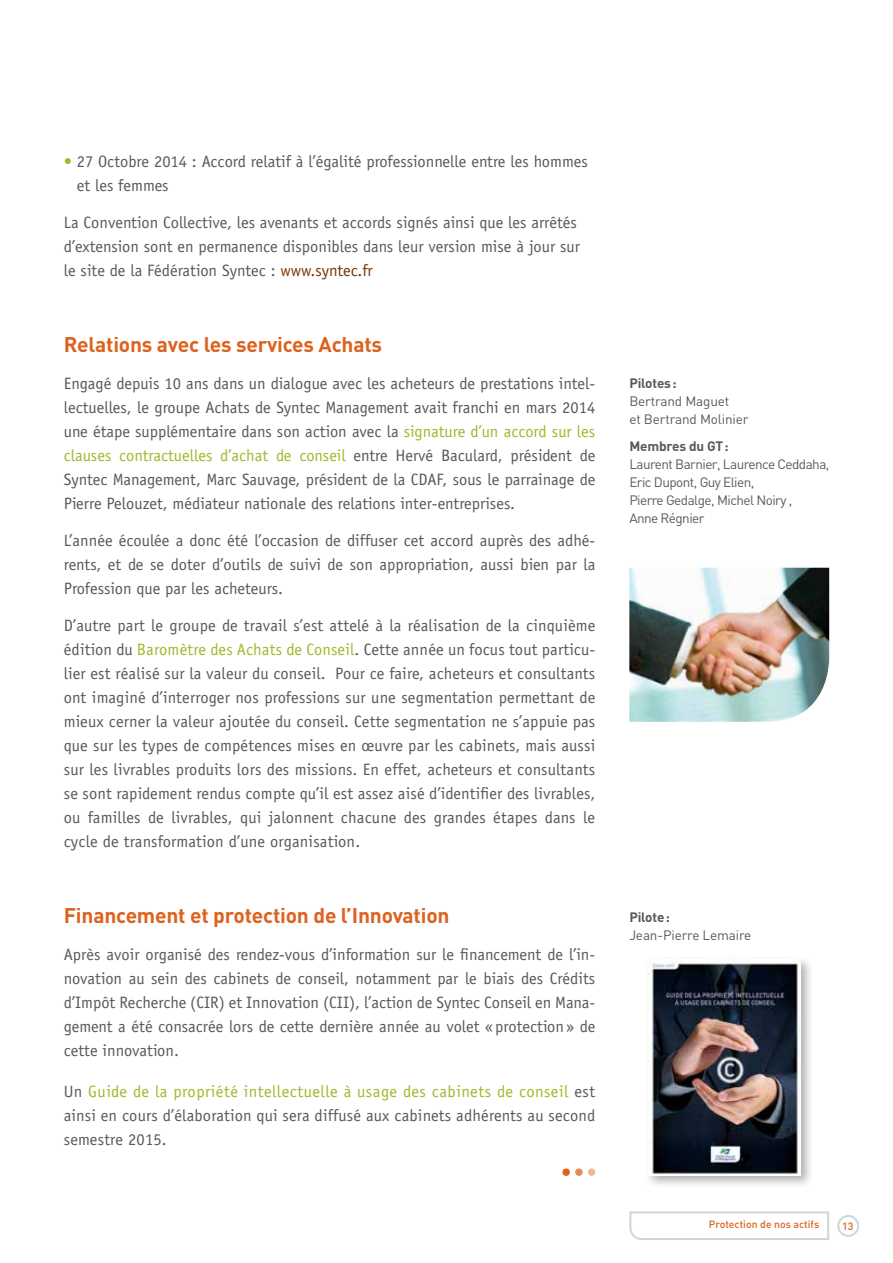
<style>
.page{position:relative;width:893px;height:1263px;background:#fff}
.page>*{position:absolute;margin:0;border:0;box-sizing:border-box;transform-origin:0 0}
.t1{font:700 21px "DIN";letter-spacing:-.01em;color:#dc621e}
.t2{font:16.5px/24px "Officina Sans";color:#58595b;text-align:justify}
.t3{font:13.5px/18px "DIN";letter-spacing:-.04em;color:#58595b}
.t4{font:13.5px/18px "DIN";letter-spacing:-.01em;color:#58595b}
.t5{font:700 13.5px "DIN";letter-spacing:-.01em;color:#58595b}
.t6{font:500 10.5px "DIN";color:#dc621e}
.s1{color:#9eb92b}
.s2{color:#793606}
</style>
<div class="page">
<div style="left:837px;top:1215px;width:22px;height:22px;border:2px solid #cdd9d9;border-radius:50%"></div>
<svg style="left:629px;top:1211px;width:201px;height:29px"></svg>
<div style="left:562px;top:1168px;width:8px;height:8px;background:#dc621e;border-radius:50%"></div>
<div style="left:575px;top:1168px;width:8px;height:8px;background:#e68b55;border-radius:50%"></div>
<div style="left:588px;top:1168px;width:7px;height:8px;background:#f0b792;border-radius:50%"></div>
<div style="left:645px;top:956px;width:169px;height:233px;background:#000;opacity:.31"></div>
<img style="left:649px;top:960px;width:152px;height:216px">
<img style="left:629px;top:568px;width:200px;height:154px">
<p class="t2" style="left:77px;top:150px;width:513px;text-indent:-13px"><span class="s1">•</span> 27 Octobre 2014 : Accord relatif à l’égalité professionnelle entre les hommes et les femmes</p>
<p class="t2" style="left:64px;top:210px;width:518px;text-align:left">La Convention Collective, les avenants et accords signés ainsi que les arrêtés d’extension sont en permanence disponibles dans leur version mise à jour sur le site de la Fédération Syntec : <span class="s2">www.syntec.fr</span></p>
<p class="t1" style="left:64px;top:331px;width:320px">Relations avec les services Achats</p>
<p class="t2" style="left:64px;top:371px;width:533px">Engagé depuis 10 ans dans un dialogue avec les acheteurs de prestations intel&shy;lectuelles, le groupe Achats de Syntec Management avait franchi en mars 2014 une étape supplémentaire dans son action avec la <span class="s1">signature d’un accord sur les clauses contractuelles d’achat de conseil</span> entre Hervé Baculard, président de Syntec Management, Marc Sauvage, président de la CDAF, sous le parrainage de Pierre Pelouzet, médiateur nationale des relations inter-entreprises.</p>
<p class="t2" style="left:64px;top:528px;width:533px">L’année écoulée a donc été l’occasion de diffuser cet accord auprès des adhé&shy;rents, et de se doter d’outils de suivi de son appropriation, aussi bien par la Profession que par les acheteurs.</p>
<p class="t2" style="left:64px;top:613px;width:533px">D’autre part le groupe de travail s’est attelé à la réalisation de la cinquième édition du <span class="s1">Baromètre des Achats de Conseil</span>. Cette année un focus tout particu&shy;lier est réalisé sur la valeur du conseil. Pour ce faire, acheteurs et consultants ont imaginé d’interroger nos professions sur une segmentation permettant de mieux cerner la valeur ajoutée du conseil. Cette segmentation ne s’appuie pas que sur les types de compétences mises en œuvre par les cabinets, mais aussi sur les livrables produits lors des missions. En effet, acheteurs et consultants se sont rapidement rendus compte qu’il est assez aisé d’identifier des livrables, ou familles de livrables, qui jalonnent chacune des grandes étapes dans le cycle de transformation d’une organisation.</p>
<p class="t1" style="left:64px;top:901px;width:387px">Financement et protection de l’Innovation</p>
<p class="t2" style="left:64px;top:942px;width:533px">Après avoir organisé des rendez-vous d’information sur le financement de l’in&shy;novation au sein des cabinets de conseil, notamment par le biais des Crédits d’Impôt Recherche (CIR) et Innovation (CII), l’action de Syntec Conseil en Mana&shy;gement a été consacrée lors de cette dernière année au volet «protection» de cette innovation.</p>
<p class="t2" style="left:64px;top:1079px;width:533px">Un <span class="s1">Guide de la propriété intellectuelle à usage des cabinets de conseil</span> est ainsi en cours d’élaboration qui sera diffusé aux cabinets adhérents au second semestre 2015.</p>
<p class="t5" style="left:629px;top:375px;width:49px">Pilotes:</p>
<p class="t4" style="left:629px;top:392px;width:121px">Bertrand Maguet<br>et Bertrand Molinier</p>
<p class="t5" style="left:629px;top:437px;width:101px">Membres du GT:</p>
<p class="t3" style="left:629px;top:455px;width:202px">Laurent Barnier, Laurence Ceddaha,<br>Eric Dupont, Guy Elien,<br>Pierre Gedalge, Michel Noiry ,<br>Anne Régnier</p>
<p class="t5" style="left:629px;top:908px;width:42px">Pilote:</p>
<p class="t4" style="left:629px;top:925px;width:124px">Jean-Pierre Lemaire</p>
<p class="t6" style="left:709px;top:1218px;width:112px">Protection de nos actifs</p>
<p class="t6" style="left:842px;top:1219px;width:13px">13</p>
</div>
